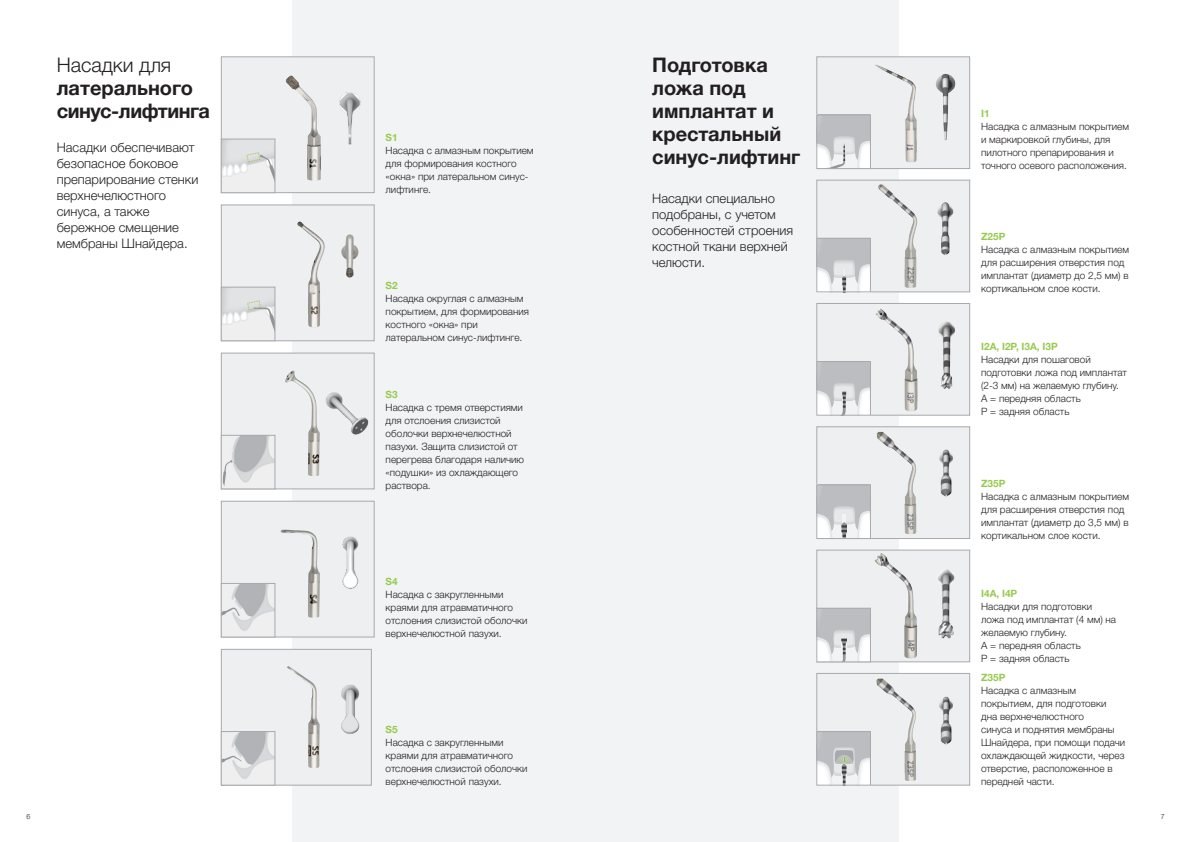
<style>
.page{position:relative;width:1191px;height:842px;background:#fff}
.page>*{position:absolute;margin:0;border:0;box-sizing:border-box;transform-origin:0 0}
.t1{font:700 20px/23px "Helvetica Neue World 75";color:#231f20}
.t2{font:700 20px/23px "Helvetica Neue World 75";letter-spacing:-.025em;color:#231f20}
.t3{font:20px "Helvetica Neue World 45 Lt";color:#231f20}
.t4{font:13px/16px "Helvetica Neue World 45 Lt";color:#231f20}
.t5{font:10px/13px "Helvetica Neue World 45 Lt";color:#231f20}
.t6{font:700 10px "Helvetica Neue World 75";color:#96ca4e}
.t7{font:7px "Helvetica Neue World 45 Lt";color:#231f20}
</style>
<div class="page">
<div style="left:292px;top:0;width:607px;height:842px;background:#f2f3f4"></div>
<div style="left:816px;top:57px;width:153px;height:112px;background:#edeff0;border:1px solid #a8a9ad"></div>
<div style="left:816px;top:180px;width:153px;height:112px;background:#edeff0;border:1px solid #a8a9ad"></div>
<div style="left:816px;top:303px;width:153px;height:112px;background:#edeff0;border:1px solid #a8a9ad"></div>
<div style="left:816px;top:427px;width:153px;height:112px;background:#edeff0;border:1px solid #a8a9ad"></div>
<div style="left:816px;top:550px;width:153px;height:112px;background:#edeff0;border:1px solid #a8a9ad"></div>
<div style="left:816px;top:673px;width:153px;height:112px;background:#edeff0;border:1px solid #a8a9ad"></div>
<svg style="left:818px;top:117px;width:50px;height:50px"></svg>
<div style="left:816px;top:115px;width:54px;height:54px;border:1px solid #a8a9ad"></div>
<svg style="left:818px;top:240px;width:50px;height:50px"></svg>
<div style="left:816px;top:238px;width:54px;height:54px;border:1px solid #a8a9ad"></div>
<svg style="left:818px;top:363px;width:50px;height:50px"></svg>
<div style="left:816px;top:361px;width:54px;height:54px;border:1px solid #a8a9ad"></div>
<svg style="left:818px;top:487px;width:50px;height:50px"></svg>
<div style="left:816px;top:485px;width:54px;height:54px;border:1px solid #a8a9ad"></div>
<svg style="left:818px;top:610px;width:50px;height:50px"></svg>
<div style="left:816px;top:608px;width:54px;height:54px;border:1px solid #a8a9ad"></div>
<svg style="left:818px;top:733px;width:50px;height:50px"></svg>
<div style="left:816px;top:731px;width:54px;height:54px;border:1px solid #a8a9ad"></div>
<img style="left:875px;top:65px;width:42px;height:97px">
<img style="left:936px;top:74px;width:20px;height:67px">
<img style="left:878px;top:184px;width:39px;height:104px">
<img style="left:937px;top:202px;width:17px;height:53px">
<img style="left:875px;top:308px;width:42px;height:103px">
<img style="left:938px;top:321px;width:17px;height:68px">
<img style="left:876px;top:432px;width:41px;height:102px">
<img style="left:939px;top:449px;width:14px;height:48px">
<img style="left:874px;top:553px;width:43px;height:106px">
<img style="left:938px;top:569px;width:17px;height:70px">
<img style="left:876px;top:678px;width:40px;height:103px">
<img style="left:939px;top:696px;width:14px;height:49px">
<div style="left:221px;top:57px;width:153px;height:136px;background:#edeff0;border:1px solid #a8a9ad"></div>
<div style="left:221px;top:649px;width:150px;height:136px;background:#edeff0;border:1px solid #a8a9ad"></div>
<div style="left:221px;top:205px;width:153px;height:136px;background:#edeff0;border:1px solid #a8a9ad"></div>
<div style="left:221px;top:501px;width:153px;height:136px;background:#edeff0;border:1px solid #a8a9ad"></div>
<div style="left:221px;top:353px;width:153px;height:136px;background:#edeff0;border:1px solid #a8a9ad"></div>
<img style="left:231px;top:585px;width:42px;height:46px">
<svg style="left:223px;top:607px;width:17px;height:12px"></svg>
<div style="left:221px;top:583px;width:54px;height:54px;border:1px solid #a8a9ad"></div>
<img style="left:232px;top:437px;width:41px;height:46px">
<svg style="left:223px;top:460px;width:9px;height:26px"></svg>
<div style="left:221px;top:435px;width:54px;height:54px;border:1px solid #a8a9ad"></div>
<img style="left:223px;top:289px;width:50px;height:34px">
<svg style="left:247px;top:300px;width:26px;height:26px"></svg>
<div style="left:221px;top:287px;width:54px;height:54px;border:1px solid #a8a9ad"></div>
<img style="left:223px;top:141px;width:50px;height:34px">
<svg style="left:246px;top:152px;width:27px;height:25px"></svg>
<div style="left:221px;top:139px;width:54px;height:54px;border:1px solid #a8a9ad"></div>
<img style="left:231px;top:733px;width:42px;height:46px">
<svg style="left:223px;top:756px;width:18px;height:10px"></svg>
<div style="left:221px;top:731px;width:54px;height:54px;border:1px solid #a8a9ad"></div>
<img style="left:286px;top:75px;width:35px;height:106px">
<img style="left:339px;top:92px;width:22px;height:53px">
<img style="left:297px;top:221px;width:28px;height:106px">
<img style="left:341px;top:234px;width:18px;height:44px">
<img style="left:285px;top:371px;width:35px;height:105px">
<img style="left:319px;top:382px;width:56px;height:59px">
<img style="left:281px;top:530px;width:39px;height:88px">
<img style="left:342px;top:536px;width:17px;height:53px">
<img style="left:287px;top:666px;width:33px;height:102px">
<img style="left:341px;top:675px;width:31px;height:66px">
<h1 class="t3" style="left:57px;top:53px;width:116px">Насадки для</h1>
<h1 class="t2" style="left:57px;top:77px;width:155px">латерального синус-лифтинга</h1>
<h2 class="t4" style="left:57px;top:139px;width:143px">Насадки обеспечивают безопасное боковое препарирование стенки верхнечелюстного синуса, а также бережное смещение мембраны Шнайдера.</h2>
<p class="t6" style="left:386px;top:131px;width:14px">S1</p>
<p class="t5" style="left:386px;top:144px;width:149px">Насадка с алмазным покрытием для формирования костного «окна» при латеральном синус&shy;лифтинге.</p>
<p class="t6" style="left:386px;top:280px;width:14px">S2</p>
<p class="t5" style="left:386px;top:292px;width:145px">Насадка округлая с алмазным покрытием, для формирования костного «окна» при латеральном синус-лифтинге.</p>
<p class="t6" style="left:386px;top:389px;width:14px">S3</p>
<p class="t5" style="left:386px;top:401px;width:140px">Насадка с тремя отверстиями для отслоения слизистой оболочки верхнечелюстной пазухи. Защита слизистой от перегрева благодаря наличию «подушки» из охлаждающего раствора.</p>
<p class="t6" style="left:386px;top:576px;width:14px">S4</p>
<p class="t5" style="left:386px;top:588px;width:143px">Насадка с закругленными краями для атравматичного отслоения слизистой оболочки верхнечелюстной пазухи.</p>
<p class="t6" style="left:386px;top:724px;width:14px">S5</p>
<p class="t5" style="left:386px;top:736px;width:143px">Насадка с закругленными краями для атравматичного отслоения слизистой оболочки верхнечелюстной пазухи.</p>
<h1 class="t1" style="left:652px;top:54px;width:150px">Подготовка ложа под имплантат и крестальный синус-лифтинг</h1>
<h2 class="t4" style="left:652px;top:190px;width:142px">Насадки специально подобраны, с учетом особенностей строения костной ткани верхней челюсти.</h2>
<p class="t6" style="left:981px;top:107px;width:10px">I1</p>
<p class="t5" style="left:981px;top:120px;width:149px">Насадка с алмазным покрытием и маркировкой глубины, для пилотного препарирования и точного осевого расположения.</p>
<p class="t6" style="left:981px;top:231px;width:26px">Z25P</p>
<p class="t5" style="left:981px;top:243px;width:149px">Насадка с алмазным покрытием для расширения отверстия под имплантат (диаметр до 2,5 мм) в кортикальном слое кости.</p>
<p class="t6" style="left:981px;top:341px;width:78px">I2A, I2P, I3A, I3P</p>
<p class="t5" style="left:981px;top:353px;width:147px">Насадки для пошаговой подготовки ложа под имплантат (2-3 мм) на желаемую глубину.<br>А = передняя область<br>P = задняя область</p>
<p class="t6" style="left:981px;top:477px;width:26px">Z35P</p>
<p class="t5" style="left:981px;top:490px;width:149px">Насадка с алмазным покрытием для расширения отверстия под имплантат (диаметр до 3,5 мм) в кортикальном слое кости.</p>
<p class="t6" style="left:981px;top:588px;width:38px">I4A, I4P</p>
<p class="t5" style="left:981px;top:600px;width:136px">Насадки для подготовки ложа под имплантат (4 мм) на желаемую глубину.<br>А = передняя область<br>P = задняя область</p>
<p class="t6" style="left:981px;top:672px;width:26px">Z35P</p>
<p class="t5" style="left:981px;top:684px;width:146px">Насадка с алмазным покрытием, для подготовки<br>дна верхнечелюстного<br>синуса и поднятия мембраны<br>Шнайдера, при помощи подачи охлаждающей жидкости, через отверстие, расположенное в передней части.</p>
<p class="t7" style="left:26px;top:812px;width:5px">6</p>
<p class="t7" style="left:1160px;top:812px;width:5px">7</p>
</div>
